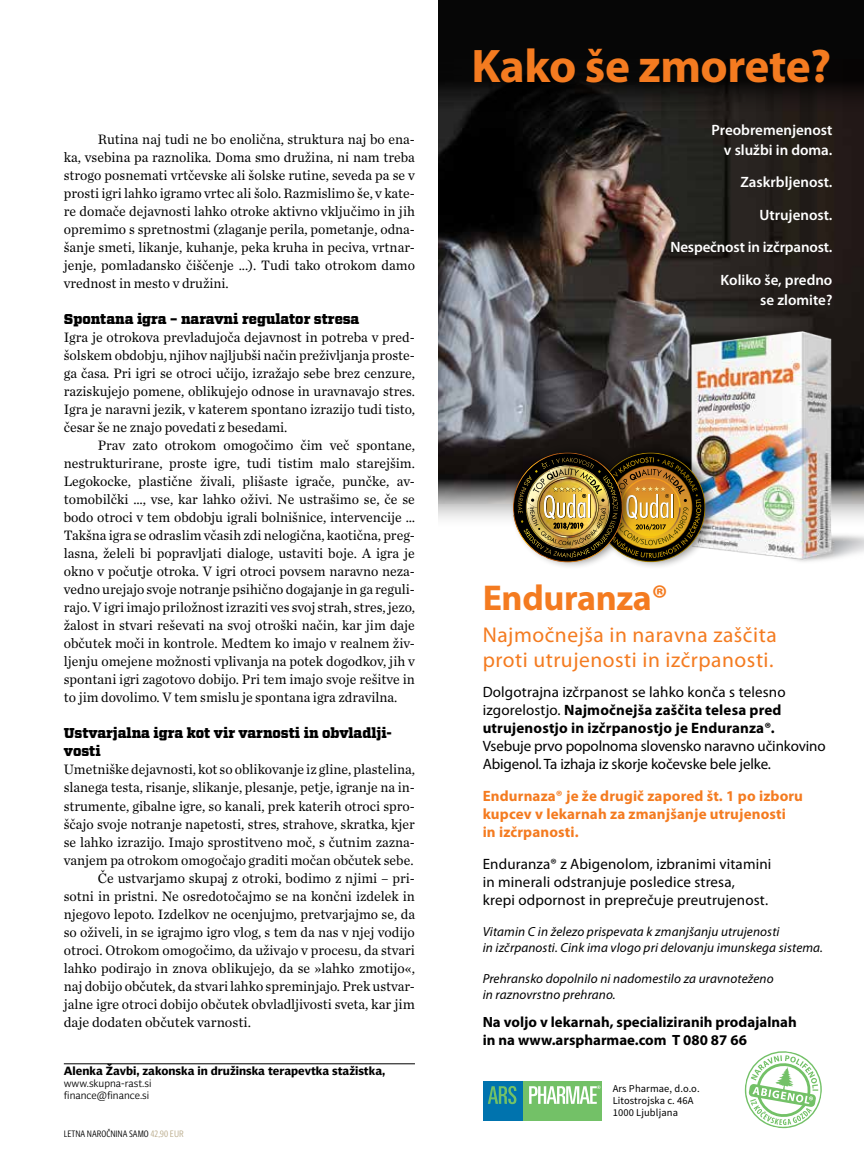
<style>
.page{position:relative;width:864px;height:1153px;background:#fff}
.page>*{position:absolute;margin:0;border:0;box-sizing:border-box;transform-origin:0 0}
.t1{font:700 47.25px "Myriad Pro";letter-spacing:-.01em;color:#f47b20}
.t2{font:700 36px "Myriad Pro";letter-spacing:-.01em;color:#f47b20}
.t3{font:21.45px/24.8px "Myriad Pro";letter-spacing:.025em;color:#f47b20}
.t4{font:700 15px/18px "Myriad Pro";letter-spacing:.01em;color:#000}
.t5{font:15px/18px "Myriad Pro";letter-spacing:.01em;color:#000}
.t6{font:600 15px/32.5px "Myriad Pro";color:#fff;text-align:right}
.t7{font:700 15px/18px "Myriad Pro";letter-spacing:.01em;color:#f47b20}
.t8{font:15px/18px "Myriad Pro";letter-spacing:-.01em;color:#000}
.t9{font:700 14.85px/18.1px "Myriad Pro";color:#000}
.t10{font:14.25px/18px "Chronicle Text G1";color:#000;text-align:justify}
.t11{font:900 14.25px/18px "Vitesse";color:#000}
.t12{font:italic 13.2px/16.5px "Myriad Pro";letter-spacing:.01em;color:#000}
.t13{font:700 12px "Olisipone";color:#000}
.t14{font:10.5px/12px "Source Sans Pro";letter-spacing:.01em;color:#000}
.t15{font:300 10.5px/12px "Olisipone";color:#000}
.t16{font:9px "Olisipone Head";color:#000}
.s1{color:#b8a988}
.s2{font-weight:400}
</style>
<div class="page">
<img style="left:438px;top:114px;width:425px;height:389px">
<svg style="left:438px;top:0;width:425px;height:114px;background:#0a0909"></svg>
<img style="left:663px;top:299px;width:200px;height:263px">
<div style="left:592px;top:444px;width:125px;height:125px;background:#000;opacity:.44"></div>
<div style="left:596px;top:453px;width:108px;height:108px;background:#000;border-radius:50%"></div>
<div style="left:522px;top:1081px;width:79px;height:40px;background:#73c167"></div>
<div style="left:482px;top:1081px;width:40px;height:40px;background:#0073ae"></div>
<svg style="left:488px;top:1086px;width:28px;height:17px"></svg>
<svg style="left:529px;top:1085px;width:71px;height:18px"></svg>
<svg style="left:744px;top:1051px;width:78px;height:78px"></svg>
<div style="left:509px;top:444px;width:125px;height:125px;background:#000;opacity:.44"></div>
<img style="left:546px;top:561px;width:21px;height:1px">
<img style="left:546px;top:558px;width:75px;height:3px">
<img style="left:540px;top:453px;width:17px;height:1px">
<img style="left:515px;top:454px;width:43px;height:42px">
<img style="left:513px;top:514px;width:4px;height:42px">
<img style="left:514px;top:509px;width:3px;height:46px">
<img style="left:517px;top:457px;width:184px;height:101px">
<hr style="left:64px;top:1063px;width:351px;height:1px;background:#000">
<p class="t10" style="left:64px;top:131px;width:352px;text-indent:34px">Rutina naj tudi ne bo enolična, struktura naj bo ena&shy;ka, vsebina pa raznolika. Doma smo družina, ni nam treba strogo posnemati vrtčevske ali šolske rutine, seveda pa se v prosti igri lahko igramo vrtec ali šolo. Razmislimo še, v kate&shy;re domače dejavnosti lahko otroke aktivno vključimo in jih opremimo s spretnostmi (zlaganje perila, pometanje, odna&shy;šanje smeti, likanje, kuhanje, peka kruha in peciva, vrtnar&shy;jenje, pomladansko čiščenje ...). Tudi tako otrokom damo vrednost in mesto v družini.</p>
<p class="t11" style="left:64px;top:310px;width:297px">Spontana igra – naravni regulator stresa</p>
<p class="t10" style="left:64px;top:329px;width:352px">Igra je otrokova prevladujoča dejavnost in potreba v pred&shy;šolskem obdobju, njihov najljubši način preživljanja proste&shy;ga časa. Pri igri se otroci učijo, izražajo sebe brez cenzure, raziskujejo pomene, oblikujejo odnose in uravnavajo stres.<br>Igra je naravni jezik, v katerem spontano izrazijo tudi tisto, česar še ne znajo povedati z besedami.</p>
<p class="t10" style="left:64px;top:437px;width:352px;text-indent:34px">Prav zato otrokom omogočimo čim več spontane, nestrukturirane, proste igre, tudi tistim malo starejšim.<br>Legokocke, plastične živali, plišaste igrače, punčke, av&shy;tomobilčki …, vse, kar lahko oživi. Ne ustrašimo se, če se bodo otroci v tem obdobju igrali bolnišnice, intervencije … Takšna igra se odraslim včasih zdi nelogična, kaotična, preg&shy;lasna, želeli bi popravljati dialoge, ustaviti boje. A igra je okno v počutje otroka. V igri otroci povsem naravno neza&shy;vedno urejajo svoje notranje psihično dogajanje in ga reguli&shy;rajo. V igri imajo priložnost izraziti ves svoj strah, stres, jezo, žalost in stvari reševati na svoj otroški način, kar jim daje občutek moči in kontrole. Medtem ko imajo v realnem živ&shy;ljenju omejene možnosti vplivanja na potek dogodkov, jih v spontani igri zagotovo dobijo. Pri tem imajo svoje rešitve in to jim dovolimo. V tem smislu je spontana igra zdravilna.</p>
<p class="t11" style="left:64px;top:724px;width:329px">Ustvarjalna igra kot vir varnosti in obvladlji&shy;vosti</p>
<p class="t10" style="left:64px;top:761px;width:352px">Umetniške dejavnosti, kot so oblikovanje iz gline, plastelina,</p>
<p class="t10" style="left:64px;top:779px;width:352px">slanega testa, risanje, slikanje, plesanje, petje, igranje na in-</p>
<p class="t10" style="left:64px;top:797px;width:352px">strumente, gibalne igre, so kanali, prek katerih otroci spro-</p>
<p class="t10" style="left:64px;top:815px;width:352px">ščajo svoje notranje napetosti, stres, strahove, skratka, kjer</p>
<p class="t10" style="left:64px;top:833px;width:352px">se lahko izrazijo. Imajo sprostitveno moč, s čutnim zazna-</p>
<p class="t10" style="left:64px;top:851px;width:351px">vanjem pa otrokom omogočajo graditi močan občutek sebe.</p>
<p class="t10" style="left:98px;top:869px;width:318px">Če ustvarjamo skupaj z otroki, bodimo z njimi – pri-</p>
<p class="t10" style="left:64px;top:887px;width:352px">sotni in pristni. Ne osredotočajmo se na končni izdelek in</p>
<p class="t10" style="left:64px;top:905px;width:352px">njegovo lepoto. Izdelkov ne ocenjujmo, pretvarjajmo se, da</p>
<p class="t10" style="left:64px;top:923px;width:352px">so oživeli, in se igrajmo igro vlog, s tem da nas v njej vodijo</p>
<p class="t10" style="left:64px;top:941px;width:352px">otroci. Otrokom omogočimo, da uživajo v procesu, da stvari</p>
<p class="t10" style="left:64px;top:959px;width:352px">lahko podirajo in znova oblikujejo, da se »lahko zmotijo«,</p>
<p class="t10" style="left:64px;top:977px;width:352px">naj dobijo občutek, da stvari lahko spreminjajo. Prek ustvar-</p>
<p class="t10" style="left:64px;top:995px;width:352px">jalne igre otroci dobijo občutek obvladljivosti sveta, kar jim</p>
<p class="t10" style="left:64px;top:1013px;width:188px">daje dodaten občutek varnosti.</p>
<p class="t13" style="left:64px;top:1062px;width:323px">Alenka Žavbi, zakonska in družinska terapevtka stažistka,</p>
<p class="t15" style="left:64px;top:1076px;width:89px">www.skupna-rast.si finance@finance.si</p>
<p class="t16" style="left:64px;top:1128px;width:121px">LETNA NAROČNINA SAMO <span class="s1">42,90 EUR</span></p>
<h1 class="t1" style="left:471px;top:35px;width:361px">Kako še zmorete?</h1>
<p class="t6" style="left:711px;top:119px;width:122px;line-height:19.8px">Preobremenjenost v službi in doma.</p>
<p class="t6" style="left:670px;top:165px;width:163px">Zaskrbljenost.<br>Utrujenost.<br>Nespečnost in izčrpanost.<br>Koliko še, predno</p>
<p class="t6" style="left:760px;top:283px;width:74px">se zlomite?</p>
<h2 class="t2" style="left:482px;top:574px;width:187px">Enduranza®</h2>
<h3 class="t3" style="left:482px;top:622px;width:295px">Najmočnejša in naravna zaščita proti utrujenosti in izčrpanosti.</h3>
<p class="t4" style="left:482px;top:682px;width:304px"><span class="s2">Dolgotrajna izčrpanost se lahko konča s telesno izgorelostjo.</span> Najmočnejša zaščita telesa pred utrujenostjo in izčrpanostjo je Enduranza®.</p>
<p class="t8" style="left:482px;top:736px;width:344px">Vsebuje prvo popolnoma slovensko naravno učinkovino<br>Abigenol. Ta izhaja iz skorje kočevske bele jelke.</p>
<p class="t7" style="left:482px;top:786px;width:322px">Endurnaza® je že drugič zapored št. 1 po izboru kupcev v lekarnah za zmanjšanje utrujenosti<br>in izčrpanosti.</p>
<p class="t5" style="left:482px;top:854px;width:290px">Enduranza® z Abigenolom, izbranimi vitamini in minerali odstranjuje posledice stresa,<br>krepi odpornost in preprečuje preutrujenost.</p>
<p class="t12" style="left:482px;top:922px;width:342px">Vitamin C in železo prispevata k zmanjšanju utrujenosti<br>in izčrpanosti. Cink ima vlogo pri delovanju imunskega sistema.</p>
<p class="t12" style="left:482px;top:969px;width:292px">Prehransko dopolnilo ni nadomestilo za uravnoteženo in raznovrstno prehrano.</p>
<p class="t9" style="left:482px;top:1012px;width:315px">Na voljo v lekarnah, specializiranih prodajalnah in na www.arspharmae.com T 080 87 66</p>
<p class="t14" style="left:612px;top:1082px;width:88px">Ars Pharmae, d.o.o.<br>Litostrojska c. 46A<br>1000 Ljubljana</p>
</div>
